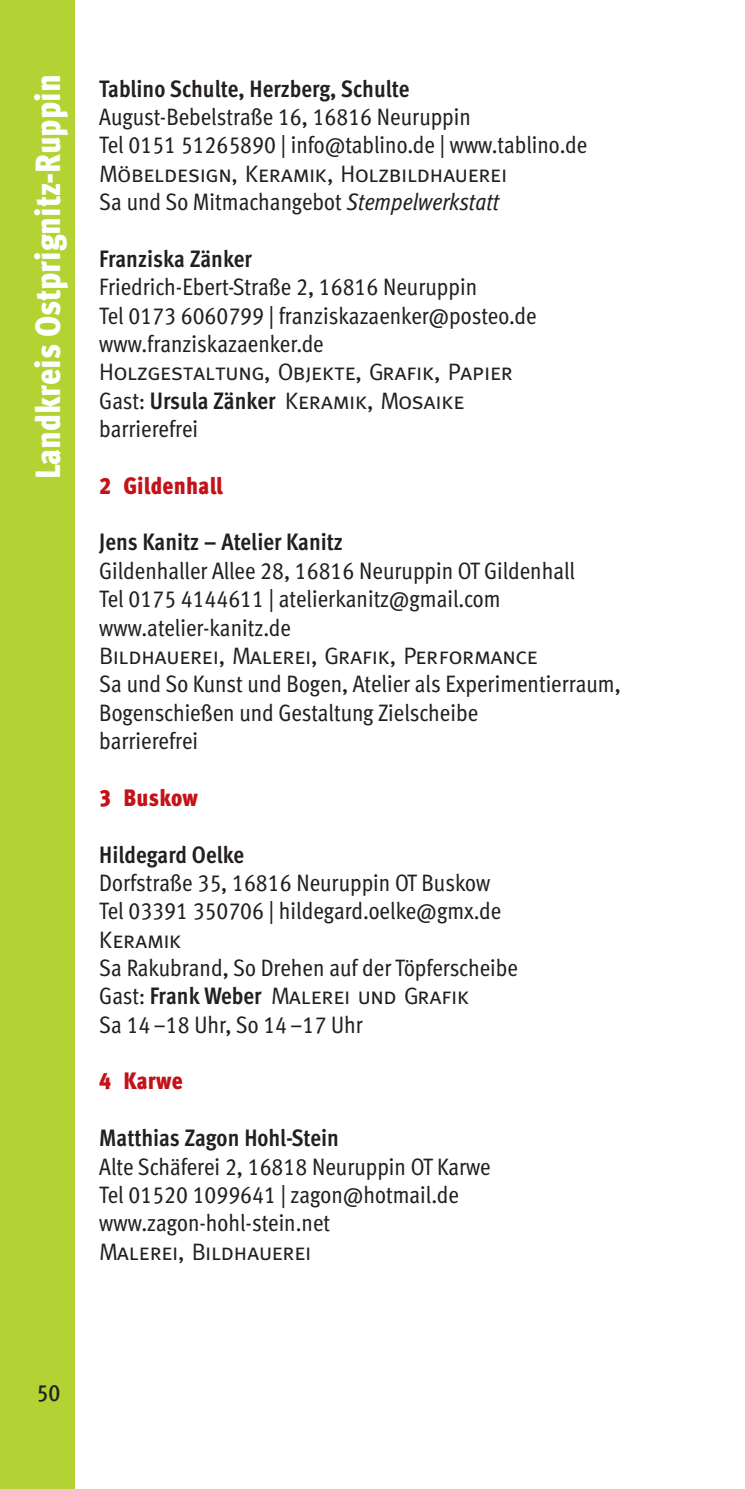
<style>
.page{position:relative;width:745px;height:1489px;background:#fff}
.page>*{position:absolute;margin:0;border:0;box-sizing:border-box;transform-origin:0 0}
.t1{font:900 35px "Meta Cond";color:#fff}
.t2{font:23.75px/28.2px "Meta Cond Book LF";color:#231f20}
.t3{font:23.75px/28.2px "Meta Caps";letter-spacing:-.015em;color:#231f20}
.t4{font:23.75px "Meta Cond Bold LF";color:#231f20}
.t5{font:23.75px "Meta Cond Black LF";letter-spacing:.01em;color:#c4121a}
.t6{font:23.75px "Meta Cond Medium LF";color:#231f20}
.s1{font-family:"Meta Cond";font-style:italic}
.s2{font-family:"Meta Cond Book LF"}
.s3{font-family:"Meta Cond Bold LF"}
</style>
<div class="page">
<div style="left:0;top:0;width:74px;height:1488px;background:#b3d234"></div>
<h1 class="t1" style="left:27px;top:479px;width:406px;rotate:-90deg">Landkreis Ostprignitz-Ruppin</h1>
<p class="t4" style="left:99px;top:74px;width:311px">Tablino Schulte, Herzberg, Schulte</p>
<p class="t2" style="left:99px;top:102px;width:489px">August-Bebelstraße 16, 16816 Neuruppin<br>Tel 0151 51265890 | info@tablino.de | www.tablino.de</p>
<p class="t3" style="left:99px;top:159px;width:409px">Möbeldesign, Keramik, Holzbildhauerei</p>
<p class="t2" style="left:99px;top:187px;width:401px">Sa und So Mitmachangebot <span class="s1">Stempelwerkstatt</span></p>
<p class="t4" style="left:99px;top:244px;width:154px">Franziska Zänker</p>
<p class="t2" style="left:99px;top:272px;width:438px">Friedrich-Ebert-Straße 2, 16816 Neuruppin<br>Tel 0173 6060799 | franziskazaenker@posteo.de www.franziskazaenker.de</p>
<p class="t3" style="left:99px;top:357px;width:415px">Holzgestaltung, Objekte, Grafik, Papier<br><span class="s2">Gast:</span> <span class="s3">Ursula Zänker</span> Keramik, Mosaike</p>
<p class="t2" style="left:99px;top:414px;width:100px">barrierefrei</p>
<p class="t5" style="left:99px;top:471px;width:125px">2 Gildenhall</p>
<p class="t4" style="left:99px;top:528px;width:245px">Jens Kanitz – Atelier Kanitz</p>
<p class="t2" style="left:99px;top:556px;width:477px">Gildenhaller Allee 28, 16816 Neuruppin OT Gildenhall<br>Tel 0175 4144611 | atelierkanitz@gmail.com www.atelier-kanitz.de</p>
<p class="t3" style="left:99px;top:641px;width:440px">Bildhauerei, Malerei, Grafik, Performance</p>
<p class="t2" style="left:99px;top:669px;width:522px">Sa und So Kunst und Bogen, Atelier als Experimentierraum,<br>Bogenschießen und Gestaltung Zielscheibe<br>barrierefrei</p>
<p class="t5" style="left:99px;top:783px;width:100px">3 Buskow</p>
<p class="t4" style="left:99px;top:840px;width:146px">Hildegard Oelke</p>
<p class="t2" style="left:99px;top:868px;width:403px">Dorfstraße 35, 16816 Neuruppin OT Buskow<br>Tel 03391 350706 | hildegard.oelke@gmx.de</p>
<p class="t3" style="left:99px;top:924px;width:84px">Keramik</p>
<p class="t2" style="left:99px;top:953px;width:420px">Sa Rakubrand, So Drehen auf der Töpferscheibe</p>
<p class="t3" style="left:99px;top:981px;width:371px"><span class="s2">Gast:</span> <span class="s3">Frank Weber</span> Malerei und Grafik</p>
<p class="t2" style="left:99px;top:1010px;width:265px">Sa 14–18 Uhr, So 14–17 Uhr</p>
<p class="t5" style="left:99px;top:1066px;width:85px">4 Karwe</p>
<p class="t4" style="left:99px;top:1123px;width:241px">Matthias Zagon Hohl-Stein</p>
<p class="t2" style="left:99px;top:1151px;width:392px">Alte Schäferei 2, 16818 Neuruppin OT Karwe<br>Tel 01520 1099641 | zagon@hotmail.de www.zagon-hohl-stein.net</p>
<p class="t3" style="left:99px;top:1236px;width:213px">Malerei, Bildhauerei</p>
<p class="t6" style="left:36px;top:1379px;width:25px">50</p>
</div>
